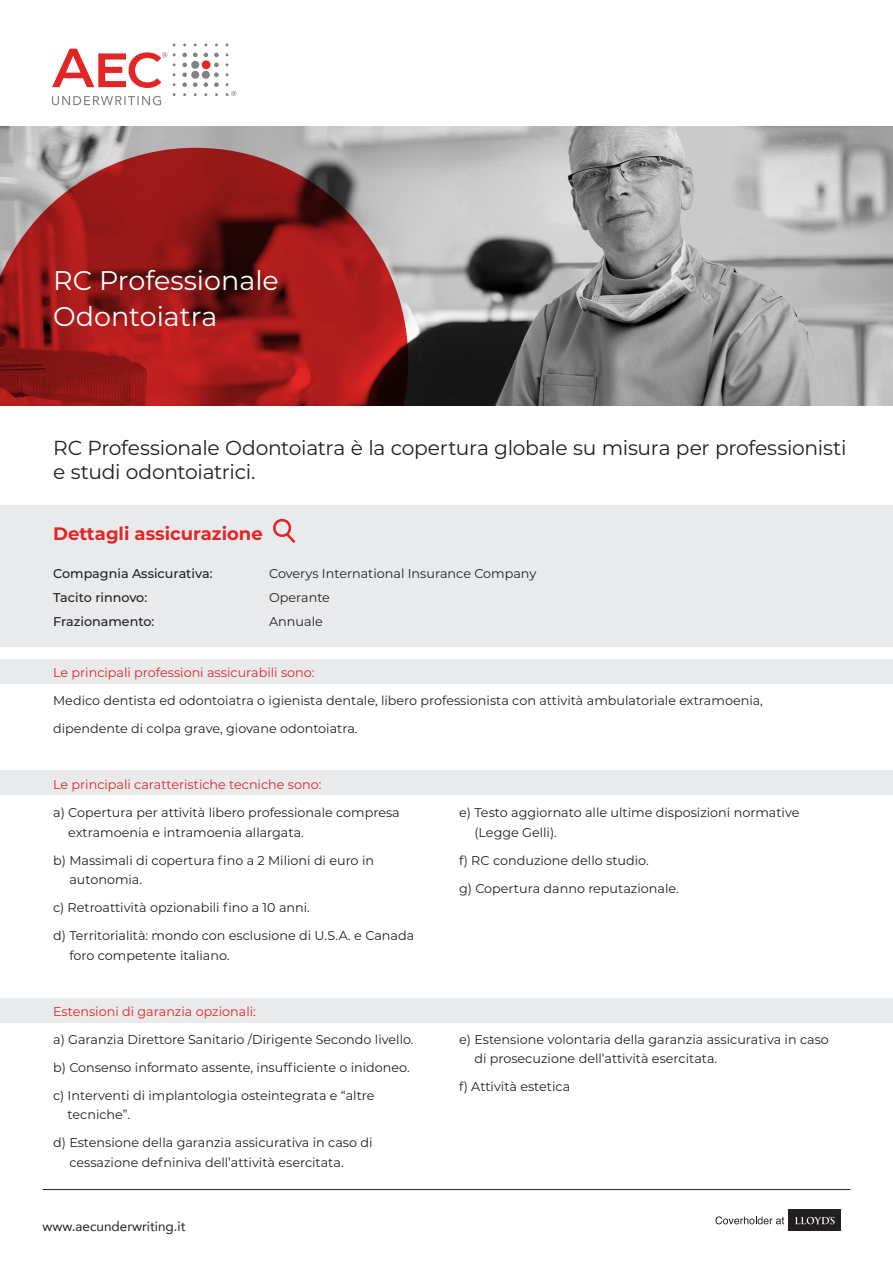
<style>
.page{position:relative;width:893px;height:1263px;background:#fff}
.page>*{position:absolute;margin:0;border:0;box-sizing:border-box;transform-origin:0 0}
.t1{font:27px/36px "Montserrat";color:#fff}
.t2{font:20.25px/24.3px "Montserrat";letter-spacing:-.015em;color:#231f20}
.t3{font:700 18px "Montserrat";color:#e22525}
.t4{font:13.5px "Avenir";color:#231f20}
.t5{font:12.75px/19.5px "Montserrat";color:#231f20}
.t6{font:12.75px "Montserrat";color:#e22525}
.t7{font:500 12.75px "Montserrat";color:#231f20}
</style>
<div class="page">
<img style="left:0;top:126px;width:893px;height:279px">
<hr style="left:43px;top:1189px;width:807px;height:1px;background:#231f20">
<div style="left:789px;top:1210px;width:52px;height:21px;background:#231f20"></div>
<svg style="left:795px;top:1216px;width:40px;height:8px"></svg>
<svg style="left:715px;top:1216px;width:69px;height:8px"></svg>
<div style="left:0;top:505px;width:893px;height:141px;background:#e9eaeb"></div>
<svg style="left:273px;top:518px;width:23px;height:25px"></svg>
<div style="left:0;top:660px;width:893px;height:24px;background:#e9eaeb"></div>
<div style="left:0;top:771px;width:893px;height:24px;background:#e9eaeb"></div>
<div style="left:0;top:998px;width:893px;height:25px;background:#e9eaeb"></div>
<svg style="left:52px;top:96px;width:109px;height:9px"></svg>
<svg style="left:182px;top:53px;width:5px;height:4px"></svg>
<svg style="left:193px;top:53px;width:5px;height:4px"></svg>
<svg style="left:204px;top:53px;width:4px;height:4px"></svg>
<svg style="left:214px;top:53px;width:5px;height:4px"></svg>
<div style="left:191px;top:61px;width:8px;height:8px;background:#808285;border-radius:50%"></div>
<div style="left:202px;top:60px;width:8px;height:9px;background:#e22525;border-radius:50%"></div>
<div style="left:191px;top:71px;width:8px;height:8px;background:#808285;border-radius:50%"></div>
<div style="left:202px;top:71px;width:8px;height:8px;background:#808285;border-radius:50%"></div>
<svg style="left:182px;top:63px;width:5px;height:24px"></svg>
<svg style="left:193px;top:82px;width:5px;height:5px"></svg>
<svg style="left:204px;top:82px;width:4px;height:5px"></svg>
<svg style="left:214px;top:63px;width:5px;height:24px"></svg>
<svg style="left:52px;top:49px;width:115px;height:39px"></svg>
<svg style="left:226px;top:83px;width:10px;height:13px"></svg>
<svg style="left:0;top:148px;width:408px;height:257px;background:#982f2f"></svg>
<p class="t1" style="left:53px;top:261px;width:227px">RC Professionale<br>Odontoiatra</p>
<p class="t2" style="left:53px;top:435px;width:795px">RC Professionale Odontoiatra è la copertura globale su misura per professionisti e studi odontoiatrici.</p>
<p class="t3" style="left:53px;top:521px;width:211px">Dettagli assicurazione</p>
<p class="t7" style="left:53px;top:565px;width:161px">Compagnia Assicurativa:</p>
<p class="t5" style="left:269px;top:563px;width:269px">Coverys International Insurance Company</p>
<p class="t7" style="left:53px;top:589px;width:96px">Tacito rinnovo:</p>
<p class="t5" style="left:269px;top:587px;width:62px">Operante</p>
<p class="t7" style="left:53px;top:613px;width:103px">Frazionamento:</p>
<p class="t5" style="left:269px;top:611px;width:55px">Annuale</p>
<p class="t6" style="left:53px;top:664px;width:263px">Le principali professioni assicurabili sono:</p>
<p class="t5" style="left:53px;top:690px;width:711px">Medico dentista ed odontoiatra o igienista dentale, libero professionista con attività ambulatoriale extramoenia,</p>
<p class="t5" style="left:53px;top:718px;width:306px">dipendente di colpa grave, giovane odontoiatra.</p>
<p class="t6" style="left:53px;top:776px;width:270px">Le principali caratteristiche tecniche sono:</p>
<p class="t5" style="left:68px;top:802px;width:333px;text-indent:-15px">a) Copertura per attività libero professionale compresa extramoenia e intramoenia allargata.</p>
<p class="t5" style="left:69px;top:850px;width:306px;text-indent:-16px">b) Massimali di copertura fino a 2 Milioni di euro in autonomia.</p>
<p class="t5" style="left:53px;top:897px;width:258px">c) Retroattività opzionabili fino a 10 anni.</p>
<p class="t5" style="left:69px;top:925px;width:346px;text-indent:-16px">d) Territorialità: mondo con esclusione di U.S.A. e Canada foro competente italiano.</p>
<p class="t6" style="left:53px;top:1002px;width:204px">Estensioni di garanzia opzionali:</p>
<p class="t5" style="left:53px;top:1029px;width:362px">a) Garanzia Direttore Sanitario /Dirigente Secondo livello.</p>
<p class="t5" style="left:53px;top:1057px;width:358px">b) Consenso informato assente, insufficiente o inidoneo.</p>
<p class="t5" style="left:68px;top:1085px;width:308px;text-indent:-14px">c) Interventi di implantologia osteintegrata e “altre tecniche”.</p>
<p class="t5" style="left:69px;top:1132px;width:305px;text-indent:-16px">d) Estensione della garanzia assicurativa in caso di cessazione defniniva dell’attività esercitata.</p>
<p class="t4" style="left:43px;top:1215px;width:145px">www.aecunderwriting.it</p>
<p class="t5" style="left:474px;top:802px;width:327px;text-indent:-15px">e) Testo aggiornato alle ultime disposizioni normative (Legge Gelli).</p>
<p class="t5" style="left:459px;top:850px;width:191px">f) RC conduzione dello studio.</p>
<p class="t5" style="left:459px;top:878px;width:221px">g) Copertura danno reputazionale.</p>
<p class="t5" style="left:474px;top:1029px;width:356px;text-indent:-15px">e) Estensione volontaria della garanzia assicurativa in caso di prosecuzione dell’attività esercitata.</p>
<p class="t5" style="left:459px;top:1076px;width:113px">f) Attività estetica</p>
</div>
